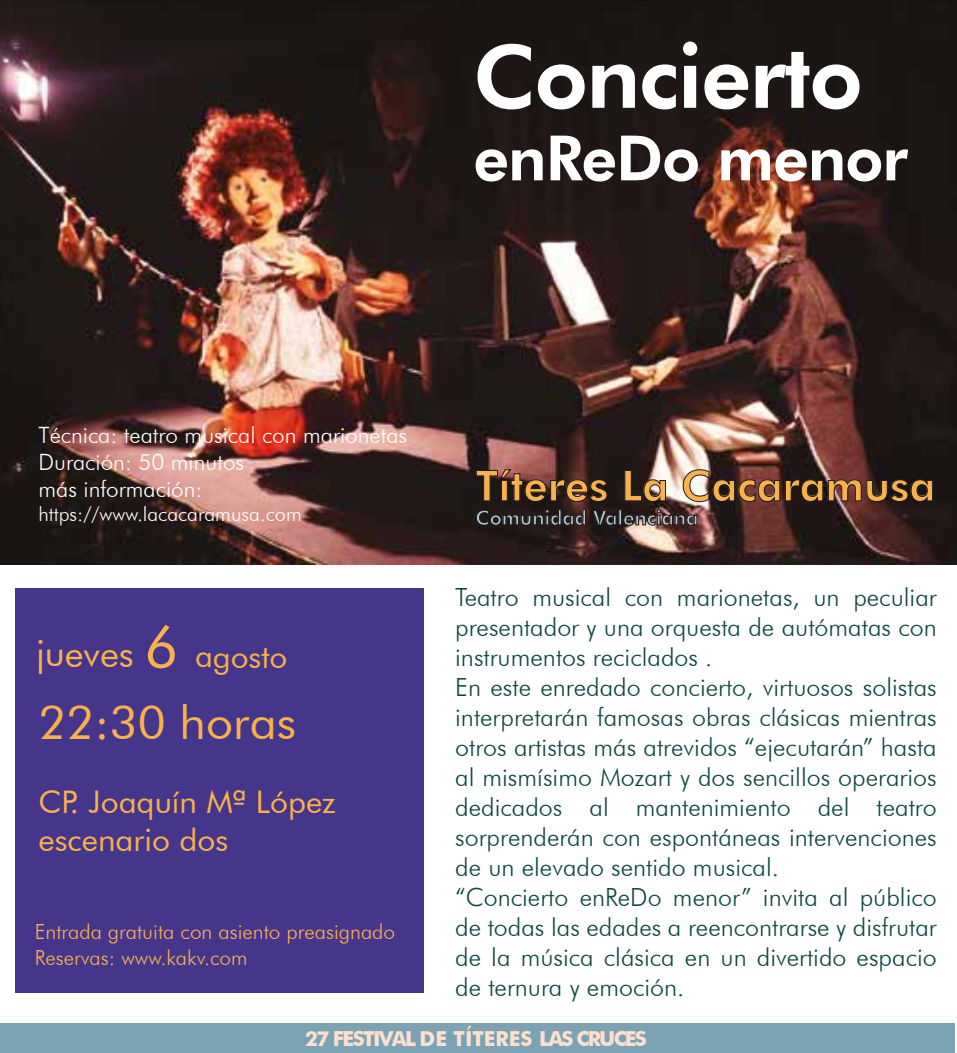
<style>
.page{position:relative;width:957px;height:1053px;background:#fff}
.page>*{position:absolute;margin:0;border:0;box-sizing:border-box;transform-origin:0 0}
.t1{font:800 87.5px "Futura BT";letter-spacing:-.015em;color:#fff}
.t2{font:800 62.5px "Futura BT";letter-spacing:-.015em;color:#fff}
.t3{font:46.75px "Futura BT";color:#f9b14d}
.t4{font:800 42.5px "Futura BT";color:#f9b14d}
.t5{font:36.25px "Futura BT";letter-spacing:-.01em;color:#f9b14d}
.t6{font:31px/37.2px "Futura BT";color:#f9b14d}
.t7{font:300 25px/30px "Futura BT";color:#104844}
.t8{font:300 22.5px/27px "Futura BT";color:#fff}
.t9{font:300 20.75px/25px "Futura BT";color:#f9b14d}
.t10{font:700 20.75px "Futura BT";letter-spacing:-.075em;color:#fde0cf}
.t11{font:300 20px "Futura BT";color:#fff}
.t12{font:800 20px "Futura BT";color:#b5c6d1}
.s1{font-size:57px}
.s2{font-size:31px}
</style>
<div class="page">
<img style="left:0;top:0;width:957px;height:565px">
<div style="left:15px;top:588px;width:409px;height:404px;background:#45368c"></div>
<svg style="left:475px;top:469px;width:132px;height:33px;background:#3b2523"></svg>
<svg style="left:624px;top:470px;width:42px;height:32px"></svg>
<svg style="left:682px;top:469px;width:251px;height:33px;background:#4c3533"></svg>
<svg style="left:476px;top:509px;width:110px;height:17px;background:#221a18"></svg>
<svg style="left:592px;top:510px;width:25px;height:16px"></svg>
<div style="left:618px;top:509px;width:4px;height:16px;border:1px solid #1d1d1b"></div>
<svg style="left:623px;top:509px;width:74px;height:17px"></svg>
<div style="left:0;top:1023px;width:954px;height:29px;background:#7ba3b4"></div>
<h1 class="t1" style="left:473px;top:23px;width:391px">Concierto</h1>
<h2 class="t2" style="left:473px;top:120px;width:436px">enReDo menor</h2>
<p class="t8" style="left:38px;top:421px;width:370px">Técnica: teatro musical con marionetas<br>Duración: 50 minutos<br>más información:</p>
<p class="t11" style="left:38px;top:501px;width:265px">https://www.lacacaramusa.com</p>
<h3 class="t5" style="left:36px;top:631px;width:253px">jueves <span class="s1">6</span> <span class="s2">agosto</span></h3>
<h3 class="t3" style="left:39px;top:693px;width:259px">22:30 horas</h3>
<p class="t6" style="left:39px;top:783px;width:299px">CP. Joaquín Mª López escenario dos</p>
<p class="t9" style="left:35px;top:919px;width:362px">Entrada gratuita con asiento preasignado<br>Reservas: www.kakv.com</p>
<h3 class="t4" style="left:475px;top:460px;width:461px">Títeres La Cacaramusa</h3>
<p class="t12" style="left:475px;top:505px;width:224px">Comunidad Valenciana</p>
<p class="t7" style="left:455px;top:581px;width:483px">Teatro musical con marionetas, un peculiar presentador y una orquesta de autómatas con instrumentos reciclados .<br>En este enredado concierto, virtuosos solistas interpretarán famosas obras clásicas mientras otros artistas más atrevidos “ejecutarán” hasta al mismísimo Mozart y dos sencillos operarios dedicados al mantenimiento del teatro sorprenderán con espontáneas intervenciones de un elevado sentido musical.<br>“Concierto enReDo menor” invita al público de todas las edades a reencontrarse y disfrutar de la música clásica en un divertido espacio de ternura y emoción.</p>
<p class="t10" style="left:305px;top:1025px;width:343px">27 FESTIVAL DE TÍTERES LAS CRUCES</p>
</div>
